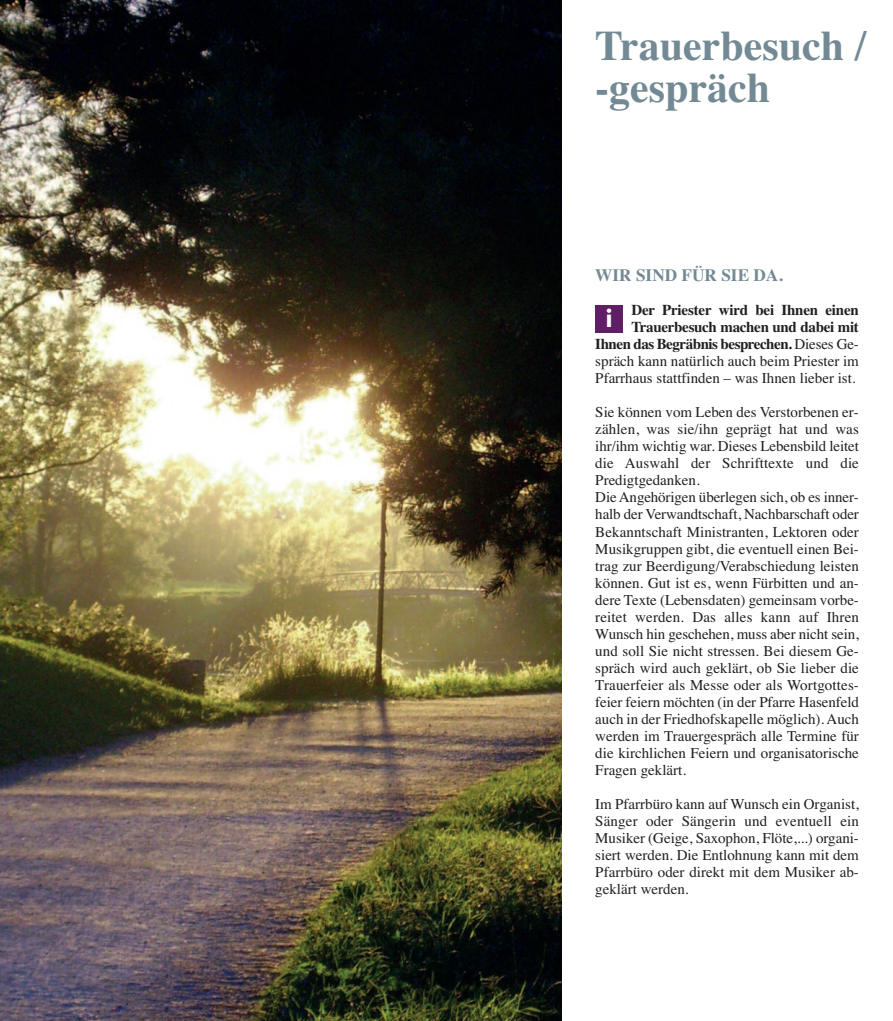
<style>
.page{position:relative;width:893px;height:1021px;background:#fff}
.page>*{position:absolute;margin:0;border:0;box-sizing:border-box;transform-origin:0 0}
.t1{font:700 42px/42px "Times";color:#738a95}
.t2{font:900 25.5px "Avenir";color:#fff}
.t3{font:700 17.25px "Times";color:#738a95}
.t4{font:15px/17.1px "Times";color:#231f20}
.t5{font:700 15px/17.1px "Times";letter-spacing:-.02em;color:#231f20;text-align:right}
.s1{font-weight:400}
</style>
<div class="page">
<img style="left:0;top:0;width:561px;height:1020px">
<div style="left:595px;top:305px;width:27px;height:27px;background:#601e66"></div>
<h1 class="t1" style="left:595px;top:24px;width:273px">Trauerbesuch / -gespräch</h1>
<p class="t3" style="left:595px;top:265px;width:189px">WIR SIND FÜR SIE DA.</p>
<p class="t5" style="left:595px;top:301px;width:265px">Der Priester wird bei Ihnen einen Trauerbesuch machen und dabei mit Ihnen das Begräbnis besprechen. <span class="s1">Dieses Ge&shy;spräch kann natürlich auch beim Priester im Pfarrhaus stattfinden – was Ihnen lieber ist.</span></p>
<p class="t4" style="left:595px;top:403px;width:265px">Sie können vom Leben des Verstorbenen er&shy;zählen, was sie/ihn geprägt hat und was ihr/ihm wichtig war. Dieses Lebensbild leitet die Auswahl der Schrifttexte und die Predigtgedanken.<br>Die Angehörigen überlegen sich, ob es inner&shy;halb der Verwandtschaft, Nachbarschaft oder Bekanntschaft Ministranten, Lektoren oder Musikgruppen gibt, die eventuell einen Bei&shy;trag zur Beerdigung/Verabschiedung leisten können. Gut ist es, wenn Fürbitten und an&shy;dere Texte (Lebensdaten) gemeinsam vorbe&shy;reitet werden. Das alles kann auf Ihren Wunsch hin geschehen, muss aber nicht sein, und soll Sie nicht stressen. Bei diesem Ge&shy;spräch wird auch geklärt, ob Sie lieber die Trauerfeier als Messe oder als Wortgottes&shy;feier feiern möchten (in der Pfarre Hasenfeld auch in der Friedhofskapelle möglich). Auch werden im Trauergespräch alle Termine für die kirchlichen Feiern und organisatorische Fragen geklärt.</p>
<p class="t4" style="left:595px;top:795px;width:265px;text-align:justify">Im Pfarrbüro kann auf Wunsch ein Organist, Sänger oder Sängerin und eventuell ein Musiker (Geige, Saxophon, Flöte,...) organi&shy;siert werden. Die Entlohnung kann mit dem Pfarrbüro oder direkt mit dem Musiker ab&shy;geklärt werden.</p>
<h2 class="t2" style="left:606px;top:296px;width:8px">i</h2>
</div>
